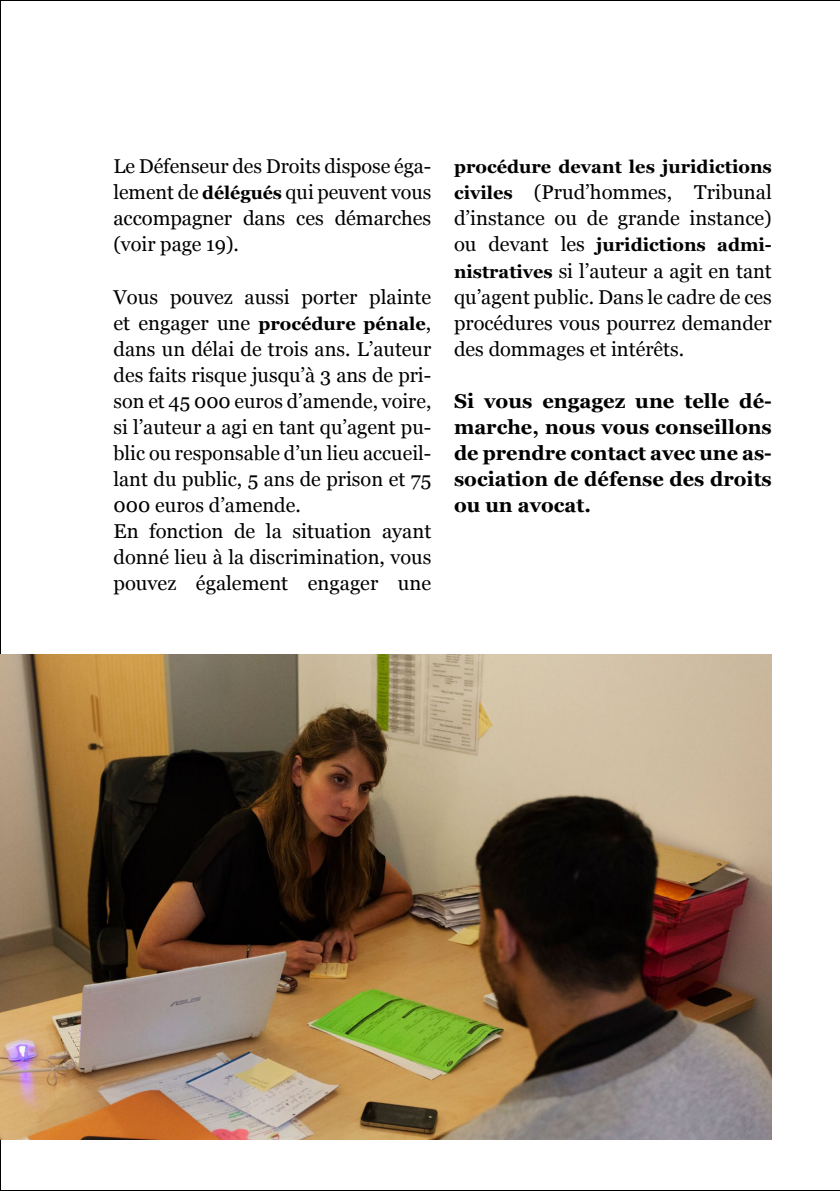
<style>
.page{position:relative;width:840px;height:1191px;background:#fff}
.page>*{position:absolute;margin:0;border:0;box-sizing:border-box;transform-origin:0 0}
.t1{font:20px/26px "Georgia";color:#000;text-align:justify}
.t2{font:700 20px/26px "Georgia";color:#000;text-align:justify}
.t3{font:700 18px "Georgia";color:#000}
.s1{font-weight:700;font-size:18px}
.s2{font-weight:400;font-size:20px}
</style>
<div class="page">
<img style="left:0;top:654px;width:771px;height:485px">
<p class="t1" style="left:113px;top:153px;width:319px">Le Défenseur des Droits dispose éga&shy;lement de <span class="s1">délégués</span> qui peuvent vous accompagner dans ces démarches (voir page 19).</p>
<p class="t1" style="left:113px;top:283px;width:319px">Vous pouvez aussi porter plainte</p>
<p class="t3" style="left:113px;top:310px;width:319px"><span class="s2">et engager une</span> procédure pénale<span class="s2">,</span></p>
<p class="t1" style="left:113px;top:335px;width:319px;text-align:left">dans un délai de trois ans. L’auteur des faits risque jusqu’à 3 ans de pri&shy;son et 45 000 euros d’amende, voire, si l’auteur a agi en tant qu’agent pu&shy;blic ou responsable d’un lieu accueil&shy;lant du public, 5 ans de prison et 75<br>000 euros d’amende.<br>En fonction de la situation ayant donné lieu à la discrimination, vous pouvez également engager une</p>
<p class="t3" style="left:454px;top:154px;width:319px">procédure devant les juridictions</p>
<p class="t1" style="left:454px;top:179px;width:319px"><span class="s1">civiles</span> (Prud’hommes, Tribunal d’instance ou de grande instance)</p>
<p class="t3" style="left:454px;top:232px;width:319px"><span class="s2">ou devant les</span> juridictions admi-</p>
<p class="t1" style="left:454px;top:257px;width:319px"><span class="s1">nistratives</span> si l’auteur a agit en tant qu’agent public. Dans le cadre de ces procédures vous pourrez demander des dommages et intérêts.</p>
<p class="t2" style="left:454px;top:386px;width:319px">Si vous engagez une telle dé&shy;marche, nous vous conseillons de prendre contact avec une as&shy;sociation de défense des droits ou un avocat.</p>
</div>
